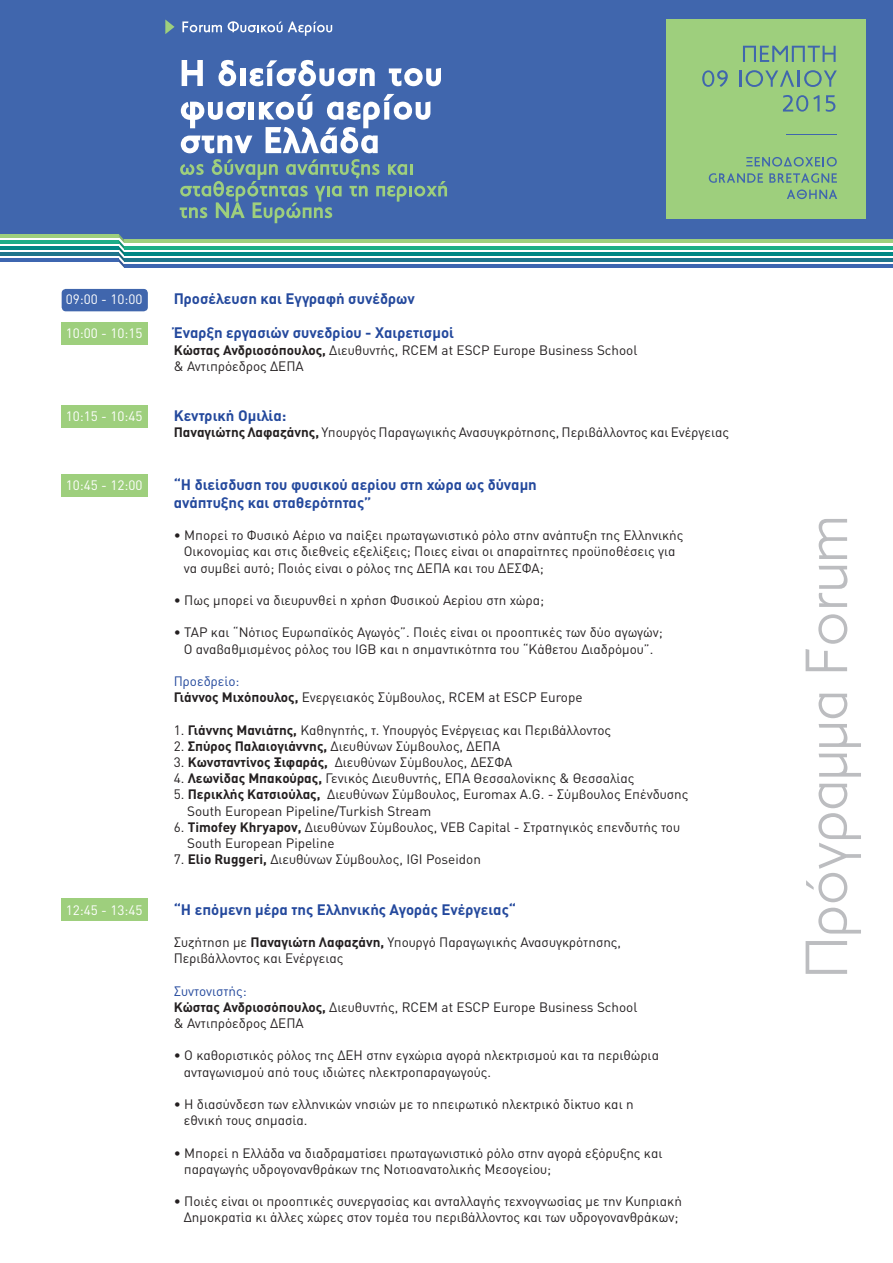
<style>
.page{position:relative;width:893px;height:1263px;background:#fff}
.page>*{position:absolute;margin:0;border:0;box-sizing:border-box;transform-origin:0 0}
.t1{font:300 60.45px "PF Transport";letter-spacing:.01em;color:#bcbdc0}
.Paragraph_Style_1{font:700 15px "DIN Pro";color:#24499d}
.Paragraph_Style_1-2{font:13.5px/16.2px "DIN Pro";color:#231f20}
.Paragraph_Style_1-3{font:13.5px "DIN Pro";color:#fff}
.Paragraph_Style_1-4{font:13.5px "DIN Pro";color:#24499d}
.s1{font-weight:700}
</style>
<div class="page">
<div style="left:0;top:0;width:893px;height:243px;background:#4066ad"></div>
<div style="left:62px;top:289px;width:86px;height:22px;background:#4066ad;border-radius:4px"></div>
<hr style="left:124px;top:258px;width:769px;height:3px;background:#1f758c">
<hr style="left:124px;top:265px;width:769px;height:3px;background:#3d66b0">
<hr style="left:124px;top:246px;width:769px;height:3px;background:#1cad87">
<hr style="left:124px;top:240px;width:769px;height:3px;background:#9ecf7d">
<hr style="left:124px;top:252px;width:769px;height:3px;background:#008785">
<svg style="left:0;top:234px;width:124px;height:34px"></svg>
<div style="left:62px;top:322px;width:86px;height:22px;background:#9ecf7d"></div>
<div style="left:62px;top:406px;width:86px;height:22px;background:#9ecf7d"></div>
<div style="left:62px;top:474px;width:86px;height:22px;background:#9ecf7d"></div>
<div style="left:62px;top:898px;width:86px;height:22px;background:#9ecf7d"></div>
<svg style="left:182px;top:21px;width:40px;height:11px"></svg>
<svg style="left:228px;top:21px;width:104px;height:15px"></svg>
<svg style="left:165px;top:20px;width:10px;height:14px"></svg>
<svg style="left:182px;top:60px;width:21px;height:26px"></svg>
<svg style="left:218px;top:60px;width:18px;height:26px"></svg>
<div style="left:240px;top:68px;width:6px;height:18px;background:#fff"></div>
<svg style="left:250px;top:60px;width:125px;height:26px"></svg>
<svg style="left:389px;top:68px;width:52px;height:18px"></svg>
<svg style="left:181px;top:101px;width:65px;height:27px"></svg>
<div style="left:249px;top:102px;width:5px;height:18px;background:#fff"></div>
<svg style="left:181px;top:135px;width:71px;height:18px"></svg>
<svg style="left:259px;top:94px;width:171px;height:59px"></svg>
<svg style="left:180px;top:159px;width:267px;height:64px"></svg>
<div style="left:667px;top:19px;width:199px;height:199px;background:#9ecf7d"></div>
<svg style="left:743px;top:46px;width:93px;height:16px"></svg>
<svg style="left:702px;top:70px;width:26px;height:17px"></svg>
<svg style="left:739px;top:70px;width:98px;height:17px"></svg>
<svg style="left:783px;top:95px;width:37px;height:17px"></svg>
<svg style="left:826px;top:95px;width:9px;height:17px"></svg>
<svg style="left:746px;top:157px;width:91px;height:10px"></svg>
<svg style="left:709px;top:173px;width:54px;height:10px"></svg>
<svg style="left:769px;top:173px;width:68px;height:10px"></svg>
<svg style="left:787px;top:189px;width:50px;height:10px"></svg>
<hr style="left:786px;top:134px;width:50px;height:1px;background:#4066ad">
<p class="Paragraph_Style_1-3" style="left:66px;top:290px;width:78px">09:00 - 10:00</p>
<p class="Paragraph_Style_1" style="left:174px;top:289px;width:243px">Προσέλευση και Εγγραφή συνέδρων</p>
<p class="Paragraph_Style_1-3" style="left:66px;top:324px;width:78px">10:00 - 10:15</p>
<p class="Paragraph_Style_1" style="left:174px;top:323px;width:282px">Έναρξη εργασιών συνεδρίου - Χαιρετισμοί</p>
<p class="Paragraph_Style_1-2" style="left:174px;top:341px;width:465px"><span class="s1">Κώστας Ανδριοσόπουλος,</span> Διευθυντής, RCEM at ESCP Europe Business School</p>
<p class="Paragraph_Style_1-2" style="left:174px;top:357px;width:132px">&amp; Αντιπρόεδρος ΔΕΠΑ</p>
<p class="Paragraph_Style_1-3" style="left:66px;top:407px;width:78px">10:15 - 10:45</p>
<p class="Paragraph_Style_1" style="left:174px;top:406px;width:114px">Κεντρική Ομιλία:</p>
<p class="Paragraph_Style_1-2" style="left:174px;top:424px;width:557px"><span class="s1">Παναγιώτης Λαφαζάνης,</span> Υπουργός Παραγωγικής Ανασυγκρότησης, Περιβάλλοντος και Ενέργειας</p>
<p class="Paragraph_Style_1-3" style="left:66px;top:476px;width:78px">10:45 - 12:00</p>
<p class="Paragraph_Style_1" style="left:174px;top:474px;width:365px">“Η διείσδυση του φυσικού αερίου στη χώρα ως δύναμη</p>
<p class="Paragraph_Style_1" style="left:174px;top:492px;width:199px">ανάπτυξης και σταθερότητας”</p>
<p class="Paragraph_Style_1-2" style="left:184px;top:527px;width:501px;text-indent:-10px">• Μπορεί το Φυσικό Αέριο να παίξει πρωταγωνιστικό ρόλο στην ανάπτυξη της Ελληνικής<br>Οικονομίας και στις διεθνείς εξελίξεις; Ποιες είναι οι απαραίτητες προϋποθέσεις για να συμβεί αυτό; Ποιός είναι ο ρόλος της ΔΕΠΑ και του ΔΕΣΦΑ;</p>
<p class="Paragraph_Style_1-2" style="left:174px;top:591px;width:372px">• Πως μπορεί να διευρυνθεί η χρήση Φυσικού Αερίου στη χώρα;</p>
<p class="Paragraph_Style_1-2" style="left:174px;top:624px;width:491px">• TAP και “Νότιος Ευρωπαϊκός Αγωγός”. Ποιές είναι οι προοπτικές των δύο αγωγών;</p>
<p class="Paragraph_Style_1-2" style="left:184px;top:640px;width:471px">Ο αναβαθμισμένος ρόλος του IGB και η σημαντικότητα του “Κάθετου Διαδρόμου”.</p>
<p class="Paragraph_Style_1-4" style="left:174px;top:672px;width:67px">Προεδρείο:</p>
<p class="Paragraph_Style_1-2" style="left:174px;top:689px;width:410px"><span class="s1">Γιάννος Μιχόπουλος,</span> Ενεργειακός Σύμβουλος, RCEM at ESCP Europe</p>
<p class="Paragraph_Style_1-2" style="left:174px;top:721px;width:439px">1. <span class="s1">Γιάννης Μανιάτης,</span> Καθηγητής, τ. Υπουργός Ενέργειας και Περιβάλλοντος</p>
<p class="Paragraph_Style_1-2" style="left:174px;top:737px;width:328px">2. <span class="s1">Σπύρος Παλαιογιάννης,</span> Διευθύνων Σύμβουλος, ΔΕΠΑ</p>
<p class="Paragraph_Style_1-2" style="left:174px;top:753px;width:340px">3. <span class="s1">Κωνσταντίνος Ξιφαράς,</span> Διευθύνων Σύμβουλος, ΔΕΣΦΑ</p>
<p class="Paragraph_Style_1-2" style="left:174px;top:770px;width:462px">4. <span class="s1">Λεωνίδας Μπακούρας,</span> Γενικός Διευθυντής, ΕΠΑ Θεσσαλονίκης &amp; Θεσσαλίας</p>
<p class="Paragraph_Style_1-2" style="left:174px;top:786px;width:516px">5. <span class="s1">Περικλής Κατσιούλας,</span> Διευθύνων Σύμβουλος, Euromax A.G. - Σύμβουλος Επένδυσης</p>
<p class="Paragraph_Style_1-2" style="left:187px;top:802px;width:246px">South European Pipeline/Turkish Stream</p>
<p class="Paragraph_Style_1-2" style="left:174px;top:818px;width:508px">6. <span class="s1">Timofey Khryapov,</span> Διευθύνων Σύμβουλος, VEB Capital - Στρατηγικός επενδυτής του</p>
<p class="Paragraph_Style_1-2" style="left:187px;top:834px;width:149px">South European Pipeline</p>
<p class="Paragraph_Style_1-2" style="left:174px;top:851px;width:309px">7. <span class="s1">Elio Ruggeri,</span> Διευθύνων Σύμβουλος, IGI Poseidon</p>
<p class="Paragraph_Style_1-3" style="left:66px;top:900px;width:78px">12:45 - 13:45</p>
<p class="Paragraph_Style_1" style="left:174px;top:899px;width:344px">“Η επόμενη μέρα της Ελληνικής Αγοράς Ενέργειας“</p>
<p class="Paragraph_Style_1-2" style="left:174px;top:933px;width:449px">Συζήτηση με <span class="s1">Παναγιώτη Λαφαζάνη,</span> Υπουργό Παραγωγικής Ανασυγκρότησης,</p>
<p class="Paragraph_Style_1-2" style="left:174px;top:950px;width:171px">Περιβάλλοντος και Ενέργειας</p>
<p class="Paragraph_Style_1-4" style="left:174px;top:981px;width:75px">Συντονιστής:</p>
<p class="Paragraph_Style_1-2" style="left:174px;top:998px;width:465px"><span class="s1">Κώστας Ανδριοσόπουλος,</span> Διευθυντής, RCEM at ESCP Europe Business School</p>
<p class="Paragraph_Style_1-2" style="left:174px;top:1014px;width:132px">&amp; Αντιπρόεδρος ΔΕΠΑ</p>
<p class="Paragraph_Style_1-2" style="left:184px;top:1047px;width:477px;text-indent:-10px">• Ο καθοριστικός ρόλος της ΔΕΗ στην εγχώρια αγορά ηλεκτρισμού και τα περιθώρια ανταγωνισμού από τους ιδιώτες ηλεκτροπαραγωγούς.</p>
<p class="Paragraph_Style_1-2" style="left:174px;top:1095px;width:461px">• Η διασύνδεση των ελληνικών νησιών με το ηπειρωτικό ηλεκτρικό δίκτυο και η</p>
<p class="Paragraph_Style_1-2" style="left:184px;top:1112px;width:125px">εθνική τους σημασία.</p>
<p class="Paragraph_Style_1-2" style="left:184px;top:1144px;width:480px;text-indent:-10px">• Μπορεί η Ελλάδα να διαδραματίσει πρωταγωνιστικό ρόλο στην αγορά εξόρυξης και παραγωγής υδρογονανθράκων της Νοτιοανατολικής Μεσογείου;</p>
<p class="Paragraph_Style_1-2" style="left:174px;top:1193px;width:510px;text-align:center">• Ποιές είναι οι προοπτικές συνεργασίας και ανταλλαγής τεχνογνωσίας με την Κυπριακή<br>Δημοκρατία κι άλλες χώρες στον τομέα του περιβάλλοντος και των υδρογονανθράκων;</p>
<p class="t1" style="left:792px;top:978px;width:463px;rotate:-90deg">Πρόγραμμα Forum</p>
</div>
